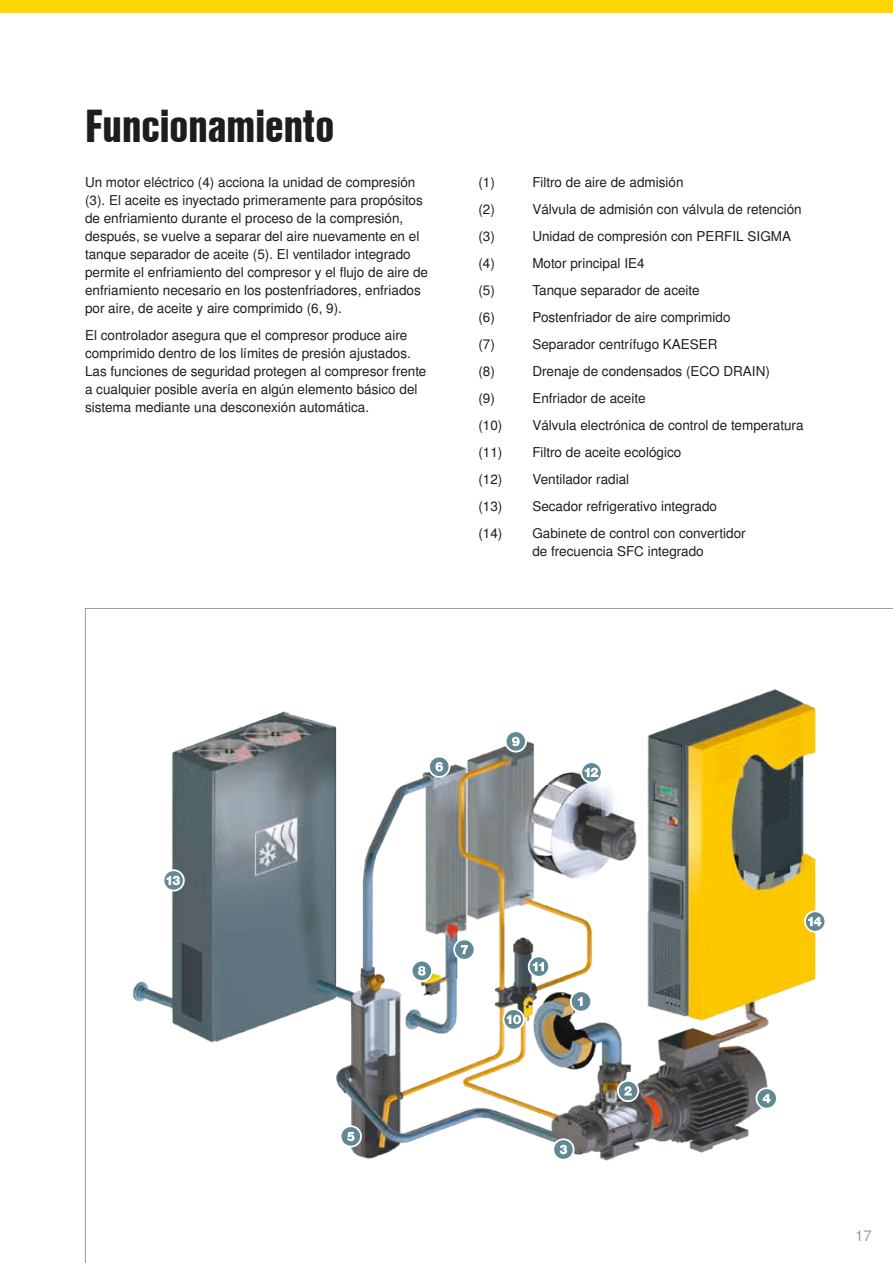
<style>
.page{position:relative;width:893px;height:1263px;background:#fff}
.page>*{position:absolute;margin:0;border:0;box-sizing:border-box;transform-origin:0 0}
.t1{font:45px "Nimbus San L Bla Con";color:#1d1d1b}
.t2{font:15px "Nimbus San L";color:#9d9d9d}
.t3{font:13.5px/18px "Nimbus San L";color:#1d1d1b}
</style>
<div class="page">
<div style="left:0;top:0;width:893px;height:13px;background:#ffd500"></div>
<svg style="left:85px;top:608px;width:808px;height:655px"></svg>
<div style="left:571px;top:991px;width:20px;height:20px;background:#618995;border-radius:50%"></div>
<div style="left:570px;top:990px;width:22px;height:22px;border:2px solid #fff;border-radius:50%"></div>
<svg style="left:578px;top:997px;width:5px;height:9px"></svg>
<svg style="left:618px;top:1081px;width:20px;height:20px"></svg>
<div style="left:617px;top:1080px;width:22px;height:22px;border:2px solid #fff;border-radius:50%"></div>
<svg style="left:624px;top:1086px;width:8px;height:9px"></svg>
<svg style="left:553px;top:1139px;width:21px;height:21px"></svg>
<div style="left:552px;top:1138px;width:22px;height:22px;border:2px solid #fff;border-radius:50%"></div>
<svg style="left:560px;top:1145px;width:7px;height:9px"></svg>
<div style="left:756px;top:1088px;width:21px;height:20px;background:#618995;border-radius:50%"></div>
<div style="left:756px;top:1087px;width:22px;height:22px;border:2px solid #fff;border-radius:50%"></div>
<svg style="left:763px;top:1094px;width:7px;height:9px"></svg>
<svg style="left:341px;top:1126px;width:20px;height:20px"></svg>
<div style="left:340px;top:1125px;width:22px;height:22px;border:2px solid #fff;border-radius:50%"></div>
<svg style="left:347px;top:1132px;width:8px;height:9px"></svg>
<div style="left:429px;top:756px;width:20px;height:21px;background:#618995;border-radius:50%"></div>
<div style="left:428px;top:756px;width:22px;height:22px;border:2px solid #fff;border-radius:50%"></div>
<svg style="left:435px;top:762px;width:8px;height:9px"></svg>
<svg style="left:454px;top:939px;width:21px;height:21px"></svg>
<div style="left:453px;top:938px;width:22px;height:23px;border:2px solid #fff;border-radius:50%"></div>
<svg style="left:461px;top:945px;width:7px;height:9px"></svg>
<div style="left:412px;top:961px;width:20px;height:20px;background:#618995;border-radius:50%"></div>
<div style="left:411px;top:960px;width:22px;height:22px;border:2px solid #fff;border-radius:50%"></div>
<svg style="left:418px;top:966px;width:8px;height:10px"></svg>
<svg style="left:581px;top:762px;width:21px;height:21px"></svg>
<div style="left:580px;top:761px;width:23px;height:22px;border:2px solid #fff;border-radius:50%"></div>
<svg style="left:585px;top:768px;width:13px;height:9px"></svg>
<svg style="left:163px;top:870px;width:21px;height:21px"></svg>
<div style="left:163px;top:869px;width:22px;height:22px;border:2px solid #fff;border-radius:50%"></div>
<svg style="left:166px;top:876px;width:14px;height:9px"></svg>
<div style="left:506px;top:731px;width:20px;height:21px;background:#618995;border-radius:50%"></div>
<div style="left:505px;top:730px;width:22px;height:22px;border:2px solid #fff;border-radius:50%"></div>
<svg style="left:512px;top:737px;width:8px;height:9px"></svg>
<svg style="left:503px;top:1009px;width:21px;height:20px"></svg>
<div style="left:503px;top:1008px;width:22px;height:22px;border:2px solid #fff;border-radius:50%"></div>
<svg style="left:507px;top:1015px;width:14px;height:9px"></svg>
<svg style="left:529px;top:956px;width:20px;height:21px"></svg>
<div style="left:528px;top:955px;width:22px;height:23px;border:2px solid #fff;border-radius:50%"></div>
<svg style="left:533px;top:962px;width:11px;height:9px"></svg>
<svg style="left:805px;top:911px;width:20px;height:21px"></svg>
<div style="left:804px;top:910px;width:22px;height:23px;border:2px solid #fff;border-radius:50%"></div>
<svg style="left:808px;top:917px;width:13px;height:9px"></svg>
<h1 class="t1" style="left:85px;top:92px;width:251px">Funcionamiento</h1>
<p class="t3" style="left:85px;top:174px;width:345px">Un motor eléctrico (4) acciona la unidad de compresión (3). El aceite es inyectado primeramente para propósitos de enfriamiento durante el proceso de la compresión, después, se vuelve a separar del aire nuevamente en el tanque separador de aceite (5). El ventilador integrado permite el enfriamiento del compresor y el flujo de aire de enfriamiento necesario en los postenfriadores, enfriados por aire, de aceite y aire comprimido (6, 9).</p>
<p class="t3" style="left:85px;top:327px;width:343px">El controlador asegura que el compresor produce aire comprimido dentro de los límites de presión ajustados.<br>Las funciones de seguridad protegen al compresor frente a cualquier posible avería en algún elemento básico del sistema mediante una desconexión automática.</p>
<p class="t3" style="left:478px;top:174px;width:18px">(1)</p>
<p class="t3" style="left:532px;top:174px;width:153px">Filtro de aire de admisión</p>
<p class="t3" style="left:478px;top:201px;width:18px">(2)</p>
<p class="t3" style="left:532px;top:201px;width:271px">Válvula de admisión con válvula de retención</p>
<p class="t3" style="left:478px;top:228px;width:18px">(3)</p>
<p class="t3" style="left:532px;top:228px;width:260px">Unidad de compresión con PERFIL SIGMA</p>
<p class="t3" style="left:478px;top:255px;width:18px">(4)</p>
<p class="t3" style="left:532px;top:255px;width:114px">Motor principal IE4</p>
<p class="t3" style="left:478px;top:282px;width:18px">(5)</p>
<p class="t3" style="left:532px;top:282px;width:169px">Tanque separador de aceite</p>
<p class="t3" style="left:478px;top:309px;width:18px">(6)</p>
<p class="t3" style="left:532px;top:309px;width:200px">Postenfriador de aire comprimido</p>
<p class="t3" style="left:478px;top:336px;width:18px">(7)</p>
<p class="t3" style="left:532px;top:336px;width:187px">Separador centrífugo KAESER</p>
<p class="t3" style="left:478px;top:363px;width:18px">(8)</p>
<p class="t3" style="left:532px;top:363px;width:239px">Drenaje de condensados (ECO DRAIN)</p>
<p class="t3" style="left:478px;top:390px;width:18px">(9)</p>
<p class="t3" style="left:532px;top:390px;width:115px">Enfriador de aceite</p>
<p class="t3" style="left:478px;top:417px;width:26px">(10)</p>
<p class="t3" style="left:532px;top:417px;width:273px">Válvula electrónica de control de temperatura</p>
<p class="t3" style="left:478px;top:444px;width:26px">(11)</p>
<p class="t3" style="left:532px;top:444px;width:150px">Filtro de aceite ecológico</p>
<p class="t3" style="left:478px;top:471px;width:26px">(12)</p>
<p class="t3" style="left:478px;top:466px;width:269px;line-height:27px;text-indent:54px">Ventilador radial<br>(13) Secador refrigerativo integrado<br>(14) Gabinete de control con convertidor</p>
<p class="t3" style="left:532px;top:543px;width:173px">de frecuencia SFC integrado</p>
<p class="t2" style="left:855px;top:1226px;width:18px">17</p>
</div>
